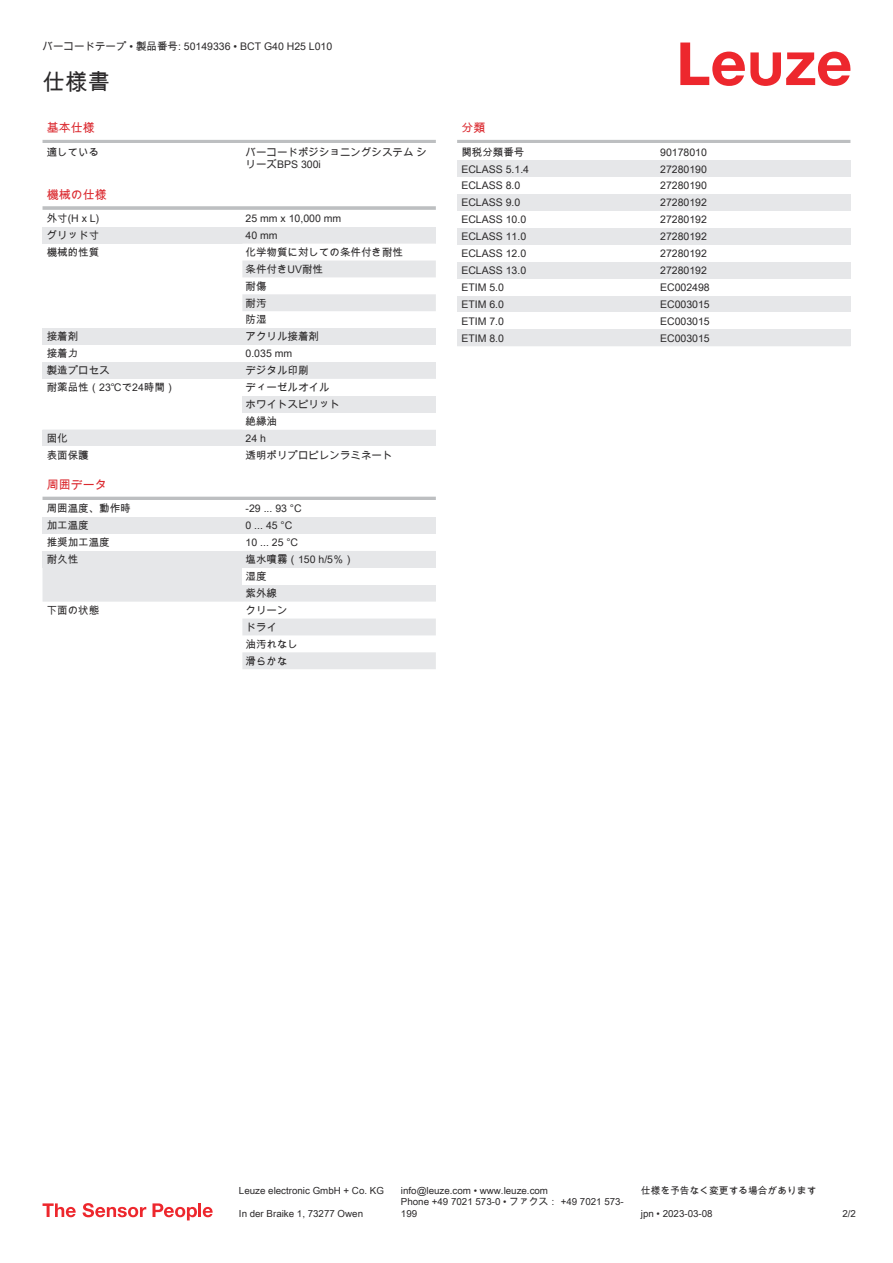
<style>
.page{position:relative;width:893px;height:1263px;background:#fff}
.page>*{position:absolute;margin:0;border:0;box-sizing:border-box;transform-origin:0 0}
.t1{font:22.5px "Arial Unicode MS";color:#2b292a}
.t2{font:12px "Arial Unicode MS";color:#db2a30}
.t3{font:10.5px/17px "Arial Unicode MS";color:#2b292a}
.t4{font:9.75px/11.7px "Arial Unicode MS";color:#2b292a}
</style>
<div class="page">
<svg style="left:680px;top:43px;width:170px;height:43px"></svg>
<div style="left:43px;top:568px;width:199px;height:34px;background:#e6e7e9"></div>
<hr style="left:43px;top:140px;width:393px;height:3px;background:#bdbfc1">
<hr style="left:43px;top:206px;width:393px;height:4px;background:#c6c8ca">
<div style="left:43px;top:227px;width:199px;height:17px;background:#e6e7e9"></div>
<div style="left:242px;top:227px;width:194px;height:17px;background:#e6e7e9"></div>
<svg style="left:242px;top:260px;width:194px;height:51px"></svg>
<div style="left:43px;top:328px;width:199px;height:17px;background:#e6e7e9"></div>
<div style="left:242px;top:328px;width:194px;height:17px;background:#e6e7e9"></div>
<div style="left:43px;top:362px;width:199px;height:17px;background:#e6e7e9"></div>
<div style="left:242px;top:362px;width:194px;height:17px;background:#e6e7e9"></div>
<div style="left:242px;top:396px;width:194px;height:17px;background:#e6e7e9"></div>
<div style="left:43px;top:429px;width:199px;height:17px;background:#e6e7e9"></div>
<div style="left:242px;top:429px;width:194px;height:17px;background:#e6e7e9"></div>
<hr style="left:43px;top:497px;width:393px;height:3px;background:#bdbfc1">
<div style="left:43px;top:517px;width:199px;height:17px;background:#e6e7e9"></div>
<div style="left:242px;top:517px;width:194px;height:17px;background:#e6e7e9"></div>
<div style="left:43px;top:551px;width:199px;height:17px;background:#e6e7e9"></div>
<svg style="left:242px;top:551px;width:194px;height:118px"></svg>
<hr style="left:457px;top:140px;width:393px;height:3px;background:#bdbfc1">
<div style="left:457px;top:160px;width:200px;height:17px;background:#e6e7e9"></div>
<div style="left:657px;top:160px;width:193px;height:17px;background:#e6e7e9"></div>
<div style="left:457px;top:194px;width:200px;height:17px;background:#e6e7e9"></div>
<div style="left:657px;top:194px;width:193px;height:17px;background:#e6e7e9"></div>
<div style="left:457px;top:228px;width:200px;height:17px;background:#e6e7e9"></div>
<div style="left:657px;top:228px;width:193px;height:17px;background:#e6e7e9"></div>
<div style="left:457px;top:262px;width:200px;height:17px;background:#e6e7e9"></div>
<div style="left:657px;top:262px;width:193px;height:17px;background:#e6e7e9"></div>
<div style="left:457px;top:296px;width:200px;height:16px;background:#e6e7e9"></div>
<div style="left:657px;top:296px;width:193px;height:16px;background:#e6e7e9"></div>
<div style="left:457px;top:329px;width:200px;height:17px;background:#e6e7e9"></div>
<div style="left:657px;top:329px;width:193px;height:17px;background:#e6e7e9"></div>
<svg style="left:43px;top:1203px;width:33px;height:14px"></svg>
<svg style="left:83px;top:1203px;width:63px;height:14px"></svg>
<svg style="left:153px;top:1203px;width:44px;height:17px"></svg>
<hr style="left:198px;top:1203px;width:3px;height:14px;background:#ed272d">
<svg style="left:203px;top:1207px;width:10px;height:10px"></svg>
<p class="t3" style="left:43px;top:38px;width:291px">バーコードテープ • 製品番号: 50149336 • BCT G40 H25 L010</p>
<h1 class="t1" style="left:43px;top:66px;width:69px">仕様書</h1>
<p class="t2" style="left:47px;top:119px;width:49px">基本仕様</p>
<p class="t3" style="left:47px;top:143px;width:54px">適している</p>
<p class="t3" style="left:246px;top:145px;width:183px;line-height:12.6px">バーコードポジショニングシステム シリーズBPS 300i</p>
<p class="t2" style="left:47px;top:186px;width:61px">機械の仕様</p>
<p class="t3" style="left:47px;top:210px;width:54px">外寸(H x L)</p>
<p class="t3" style="left:246px;top:210px;width:97px">25 mm x 10,000 mm</p>
<p class="t3" style="left:47px;top:226px;width:54px">グリッド寸</p>
<p class="t3" style="left:246px;top:226px;width:34px">40 mm</p>
<p class="t3" style="left:47px;top:243px;width:54px">機械的性質</p>
<p class="t3" style="left:246px;top:243px;width:159px">化学物質に対しての条件付き耐性条件付きUV耐性<br>耐傷<br>耐汚<br>防湿</p>
<p class="t3" style="left:47px;top:328px;width:33px">接着剤</p>
<p class="t3" style="left:246px;top:328px;width:75px">アクリル接着剤</p>
<p class="t3" style="left:47px;top:345px;width:33px">接着力</p>
<p class="t3" style="left:246px;top:345px;width:48px">0.035 mm</p>
<p class="t3" style="left:47px;top:362px;width:64px">製造プロセス</p>
<p class="t3" style="left:246px;top:362px;width:64px">デジタル印刷</p>
<p class="t3" style="left:47px;top:379px;width:130px">耐薬品性（23℃で24時間）</p>
<p class="t3" style="left:246px;top:379px;width:96px">ディーゼルオイルホワイトスピリット絶縁油</p>
<p class="t3" style="left:47px;top:429px;width:22px">固化</p>
<p class="t3" style="left:246px;top:429px;width:22px">24 h</p>
<p class="t3" style="left:47px;top:446px;width:43px">表面保護</p>
<p class="t3" style="left:246px;top:446px;width:148px">透明ポリプロピレンラミネート</p>
<p class="t2" style="left:47px;top:476px;width:61px">周囲データ</p>
<p class="t3" style="left:47px;top:500px;width:85px">周囲温度、動作時</p>
<p class="t3" style="left:246px;top:500px;width:58px">-29 ... 93 °C</p>
<p class="t3" style="left:47px;top:517px;width:43px">加工温度</p>
<p class="t3" style="left:246px;top:517px;width:48px">0 ... 45 °C</p>
<p class="t3" style="left:47px;top:534px;width:64px">推奨加工温度</p>
<p class="t3" style="left:246px;top:534px;width:54px">10 ... 25 °C</p>
<p class="t3" style="left:47px;top:551px;width:33px">耐久性</p>
<p class="t3" style="left:246px;top:551px;width:110px">塩水噴霧（150 h/5％）湿度<br>紫外線</p>
<p class="t3" style="left:47px;top:601px;width:54px">下面の状態</p>
<p class="t3" style="left:246px;top:601px;width:54px">クリーンドライ<br>油汚れなし滑らかな</p>
<p class="t2" style="left:461px;top:119px;width:25px">分類</p>
<p class="t3" style="left:461px;top:143px;width:64px">関税分類番号</p>
<p class="t3" style="left:660px;top:143px;width:48px">90178010</p>
<p class="t3" style="left:461px;top:160px;width:69px">ECLASS 5.1.4</p>
<p class="t3" style="left:660px;top:160px;width:48px">27280190</p>
<p class="t3" style="left:461px;top:177px;width:60px">ECLASS 8.0</p>
<p class="t3" style="left:660px;top:177px;width:48px">27280190</p>
<p class="t3" style="left:461px;top:194px;width:60px">ECLASS 9.0</p>
<p class="t3" style="left:660px;top:194px;width:48px">27280192</p>
<p class="t3" style="left:461px;top:211px;width:66px">ECLASS 10.0</p>
<p class="t3" style="left:660px;top:211px;width:48px">27280192</p>
<p class="t3" style="left:461px;top:228px;width:66px">ECLASS 11.0</p>
<p class="t3" style="left:660px;top:228px;width:48px">27280192</p>
<p class="t3" style="left:461px;top:245px;width:66px">ECLASS 12.0</p>
<p class="t3" style="left:660px;top:245px;width:48px">27280192</p>
<p class="t3" style="left:461px;top:262px;width:66px">ECLASS 13.0</p>
<p class="t3" style="left:660px;top:262px;width:48px">27280192</p>
<p class="t3" style="left:461px;top:278px;width:44px">ETIM 5.0</p>
<p class="t3" style="left:660px;top:278px;width:51px">EC002498</p>
<p class="t3" style="left:461px;top:295px;width:44px">ETIM 6.0</p>
<p class="t3" style="left:660px;top:295px;width:51px">EC003015</p>
<p class="t3" style="left:461px;top:312px;width:44px">ETIM 7.0</p>
<p class="t3" style="left:660px;top:312px;width:51px">EC003015</p>
<p class="t3" style="left:461px;top:329px;width:44px">ETIM 8.0</p>
<p class="t3" style="left:660px;top:329px;width:51px">EC003015</p>
<p class="t4" style="left:239px;top:1184px;width:146px">Leuze electronic GmbH + Co. KG</p>
<p class="t4" style="left:401px;top:1184px;width:149px">info@leuze.com • www.leuze.com</p>
<p class="t4" style="left:641px;top:1184px;width:177px">仕様を予告なく変更する場合があります</p>
<p class="t4" style="left:239px;top:1207px;width:126px">In der Braike 1, 73277 Owen</p>
<p class="t4" style="left:401px;top:1196px;width:224px">Phone +49 7021 573-0 • ファクス： +49 7021 573-<br>199</p>
<p class="t4" style="left:641px;top:1207px;width:73px">jpn • 2023-03-08</p>
<p class="t4" style="left:842px;top:1207px;width:15px">2 /2</p>
</div>
